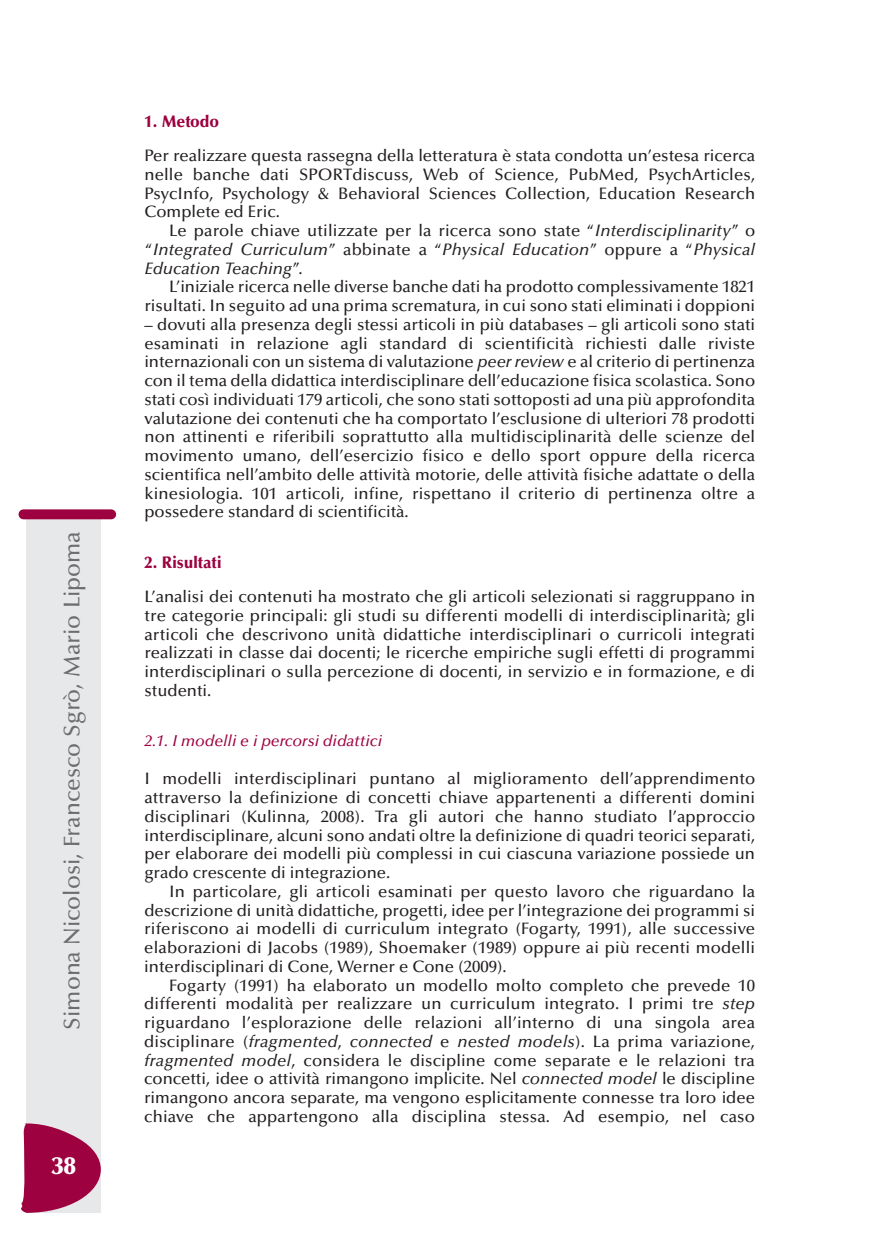
<style>
.page{position:relative;width:869px;height:1241px;background:#fff}
.page>*{position:absolute;margin:0;border:0;box-sizing:border-box;transform-origin:0 0}
.t1{font:900 24.5px "Optima";color:#fff}
.t2{font:500 22.75px "Optima";color:#6c6d70}
.t3{font:500 16.62px/18.7px "Optima";color:#231f20;text-align:justify}
.t4{font:italic 500 16.62px/18.7px "Optima";letter-spacing:.01em;color:#231f20;text-align:justify}
.t5{font:900 16.62px "Optima";color:#9d0140;scale:.95 1}
.t6{font:italic 500 15.75px "Optima";color:#9d0140}
.s1{font-style:normal}
.s2{font-style:italic}
</style>
<div class="page">
<div style="left:27px;top:517px;width:74px;height:695px;background:#e7e8e9"></div>
<div style="left:19px;top:509px;width:97px;height:10px;background:#9d0140;border-radius:5px"></div>
<svg style="left:21px;top:1122px;width:80px;height:90px"></svg>
<h2 class="t2" style="left:63px;top:1029px;width:499px;rotate:-90deg">Simona Nicolosi, Francesco Sgrò, Mario Lipoma</h2>
<h1 class="t1" style="left:52px;top:1155px;width:26px">38</h1>
<p class="t5" style="left:144px;top:115px;width:80px">1. Metodo</p>
<p class="t3" style="left:144px;top:148px;width:612px">Per realizzare questa rassegna della letteratura è stata condotta un’estesa ricerca nelle banche dati SPORTdiscuss, Web of Science, PubMed, PsychArticles, PsycInfo, Psychology &amp; Behavioral Sciences Collection, Education Research Complete ed Eric.</p>
<p class="t4" style="left:144px;top:223px;width:612px;text-indent:25px"><span class="s1">Le parole chiave utilizzate per la ricerca sono state “</span>Interdisciplinarity<span class="s1">” o “</span>Integrated Curriculum<span class="s1">” abbinate a “</span>Physical Education<span class="s1">” oppure a “</span>Physical Education Teaching<span class="s1">”.</span></p>
<p class="t3" style="left:144px;top:279px;width:612px;text-align:right">L’iniziale ricerca nelle diverse banche dati ha prodotto complessivamente 1821 risultati. In seguito ad una prima scrematura, in cui sono stati eliminati i doppioni</p>
<p class="t3" style="left:144px;top:316px;width:612px">– dovuti alla presenza degli stessi articoli in più databases – gli articoli sono stati esaminati in relazione agli standard di scientificità richiesti dalle riviste internazionali con un sistema di valutazione <span class="s2">peer review</span> e al criterio di pertinenza con il tema della didattica interdisciplinare dell’educazione fisica scolastica. Sono stati così individuati 179 articoli, che sono stati sottoposti ad una più approfondita valutazione dei contenuti che ha comportato l’esclusione di ulteriori 78 prodotti non attinenti e riferibili soprattutto alla multidisciplinarità delle scienze del movimento umano, dell’esercizio fisico e dello sport oppure della ricerca scientifica nell’ambito delle attività motorie, delle attività fisiche adattate o della kinesiologia. 101 articoli, infine, rispettano il criterio di pertinenza oltre a possedere standard di scientificità.</p>
<p class="t5" style="left:144px;top:556px;width:82px">2. Risultati</p>
<p class="t3" style="left:144px;top:588px;width:612px">L’analisi dei contenuti ha mostrato che gli articoli selezionati si raggruppano in tre categorie principali: gli studi su differenti modelli di interdisciplinarità; gli articoli che descrivono unità didattiche interdisciplinari o curricoli integrati realizzati in classe dai docenti; le ricerche empiriche sugli effetti di programmi interdisciplinari o sulla percezione di docenti, in servizio e in formazione, e di studenti.</p>
<p class="t6" style="left:144px;top:734px;width:239px">2.1. I modelli e i percorsi didattici</p>
<p class="t3" style="left:144px;top:771px;width:612px">I modelli interdisciplinari puntano al miglioramento dell’apprendimento attraverso la definizione di concetti chiave appartenenti a differenti domini disciplinari (Kulinna, 2008). Tra gli autori che hanno studiato l’approccio interdisciplinare, alcuni sono andati oltre la definizione di quadri teorici separati, per elaborare dei modelli più complessi in cui ciascuna variazione possiede un grado crescente di integrazione.</p>
<p class="t3" style="left:144px;top:883px;width:612px;text-indent:25px">In particolare, gli articoli esaminati per questo lavoro che riguardano la descrizione di unità didattiche, progetti, idee per l’integrazione dei programmi si riferiscono ai modelli di curriculum integrato (Fogarty, 1991), alle successive elaborazioni di Jacobs (1989), Shoemaker (1989) oppure ai più recenti modelli interdisciplinari di Cone, Werner e Cone (2009).</p>
<p class="t3" style="left:144px;top:977px;width:612px;text-indent:25px">Fogarty (1991) ha elaborato un modello molto completo che prevede 10 differenti modalità per realizzare un curriculum integrato. I primi tre <span class="s2">step </span>riguardano l’esplorazione delle relazioni all’interno di una singola area disciplinare (<span class="s2">fragmented</span>, <span class="s2">connected</span> e <span class="s2">nested models</span>). La prima variazione, <span class="s2">fragmented model</span>, considera le discipline come separate e le relazioni tra concetti, idee o attività rimangono implicite. Nel <span class="s2">connected model</span> le discipline rimangono ancora separate, ma vengono esplicitamente connesse tra loro idee chiave che appartengono alla disciplina stessa. Ad esempio, nel caso</p>
</div>
